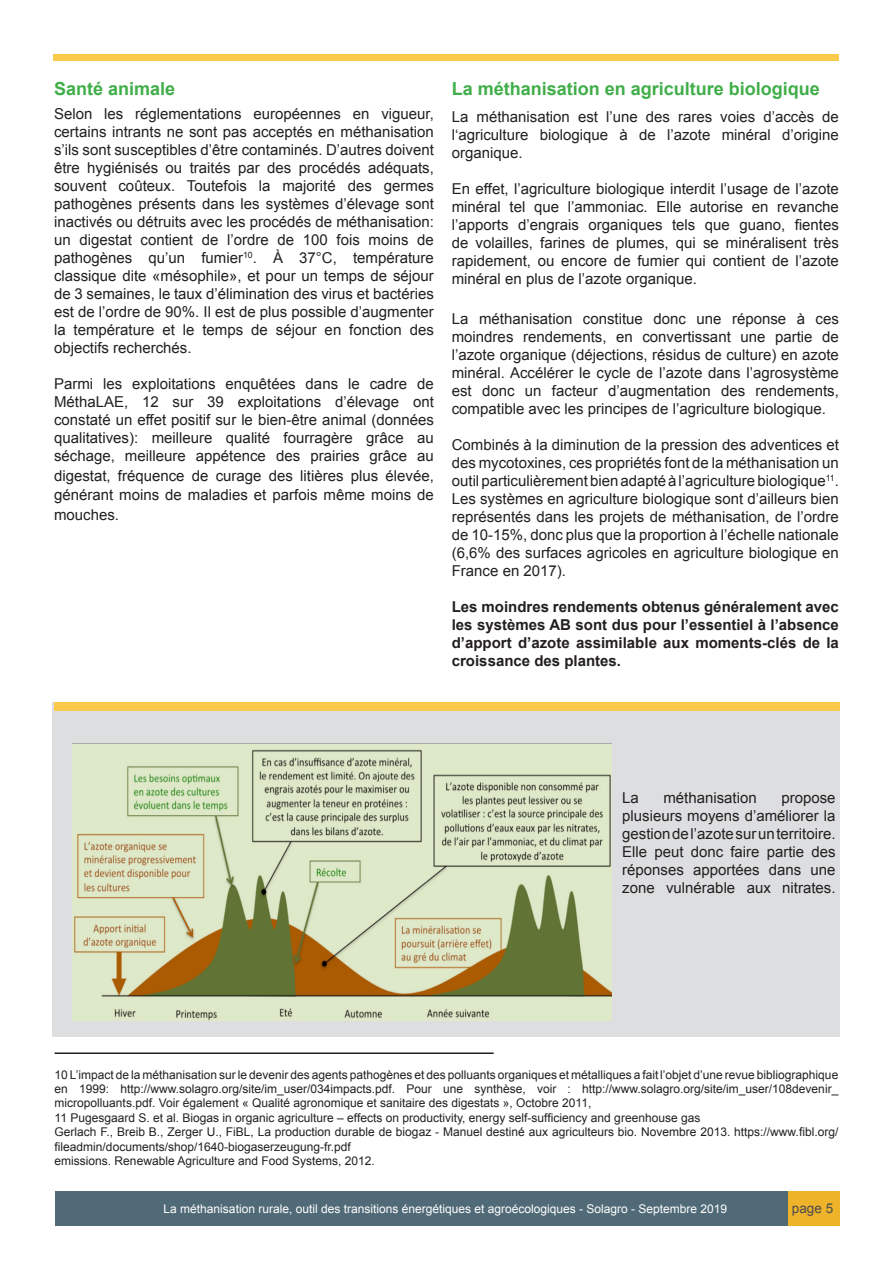
<style>
.page{position:relative;width:893px;height:1263px;background:#fff}
.page>*{position:absolute;margin:0;border:0;box-sizing:border-box;transform-origin:0 0}
.t1{font:700 18px "Arial";color:#40ae49}
.t2{font:15px/18px "Arial";color:#231f20;text-align:justify}
.t3{font:700 15px/18px "Arial";color:#231f20;text-align:justify}
.t4{font:13.5px "Arial";color:#4b4c4d}
.t5{font:12px/14.4px "Arial";color:#231f20;text-align:justify}
.t6{font:12px "Arial";color:#fff}
</style>
<div class="page">
<hr style="left:55px;top:1052px;width:439px;height:2px;background:#231f20">
<div style="left:55px;top:1192px;width:785px;height:34px;background:#506a77"></div>
<div style="left:788px;top:1192px;width:51px;height:34px;background:#efb32a"></div>
<div style="left:53px;top:702px;width:787px;height:334px;background:#dddee0"></div>
<img style="left:72px;top:743px;width:539px;height:278px">
<div style="left:54px;top:54px;width:785px;height:6px;background:#f9ca4b"></div>
<div style="left:54px;top:702px;width:786px;height:9px;background:#f9ca4b"></div>
<p class="t1" style="left:54px;top:76px;width:123px">Santé animale</p>
<p class="t2" style="left:54px;top:105px;width:381px">Selon les réglementations européennes en vigueur, certains intrants ne sont pas acceptés en méthanisation s’ils sont susceptibles d’être contaminés. D’autres doivent être hygiénisés ou traités par des procédés adéquats, souvent coûteux. Toutefois la majorité des germes pathogènes présents dans les systèmes d’élevage sont inactivés ou détruits avec les procédés de méthanisation: un digestat contient de l’ordre de 100 fois moins de pathogènes qu’un fumier<sup>10</sup>. À 37°C, température classique dite «mésophile», et pour un temps de séjour de 3 semaines, le taux d’élimination des virus et bactéries est de l’ordre de 90%. Il est de plus possible d’augmenter la température et le temps de séjour en fonction des objectifs recherchés.</p>
<p class="t2" style="left:54px;top:375px;width:381px">Parmi les exploitations enquêtées dans le cadre de MéthaLAE, 12 sur 39 exploitations d’élevage ont constaté un effet positif sur le bien-être animal (données qualitatives): meilleure qualité fourragère grâce au séchage, meilleure appétence des prairies grâce au</p>
<p class="t2" style="left:54px;top:466px;width:381px;line-height:19.5px">digestat, fréquence de curage des litières plus élevée, générant moins de maladies et parfois même moins de mouches.</p>
<p class="t1" style="left:452px;top:76px;width:370px">La méthanisation en agriculture biologique</p>
<p class="t2" style="left:452px;top:108px;width:389px">La méthanisation est l’une des rares voies d’accès de l‘agriculture biologique à de l’azote minéral d’origine organique.</p>
<p class="t2" style="left:452px;top:180px;width:389px">En effet, l’agriculture biologique interdit l’usage de l’azote minéral tel que l’ammoniac. Elle autorise en revanche l’apports d’engrais organiques tels que guano, fientes de volailles, farines de plumes, qui se minéralisent très rapidement, ou encore de fumier qui contient de l’azote minéral en plus de l’azote organique.</p>
<p class="t2" style="left:452px;top:310px;width:389px">La méthanisation constitue donc une réponse à ces moindres rendements, en convertissant une partie de l’azote organique (déjections, résidus de culture) en azote minéral. Accélérer le cycle de l’azote dans l’agrosystème est donc un facteur d’augmentation des rendements, compatible avec les principes de l’agriculture biologique.</p>
<p class="t2" style="left:452px;top:436px;width:389px">Combinés à la diminution de la pression des adventices et des mycotoxines, ces propriétés font de la méthanisation un outil particulièrement bien adapté à l’agriculture biologique<sup>11</sup>.<br>Les systèmes en agriculture biologique sont d’ailleurs bien représentés dans les projets de méthanisation, de l’ordre de 10-15%, donc plus que la proportion à l’échelle nationale (6,6% des surfaces agricoles en agriculture biologique en France en 2017).</p>
<p class="t3" style="left:452px;top:598px;width:389px">Les moindres rendements obtenus généralement avec les systèmes AB sont dus pour l’essentiel à l’absence d’apport d’azote assimilable aux moments-clés de la croissance des plantes.</p>
<p class="t2" style="left:622px;top:788px;width:18px">La</p>
<p class="t2" style="left:663px;top:788px;width:95px">méthanisation</p>
<p class="t2" style="left:622px;top:788px;width:215px;text-indent:159px">propose plusieurs moyens d’améliorer la gestion de l’azote sur un territoire.<br>Elle peut donc faire partie des réponses apportées dans une zone vulnérable aux nitrates.</p>
<p class="t5" style="left:55px;top:1067px;width:785px">10 L’impact de la méthanisation sur le devenir des agents pathogènes et des polluants organiques et métalliques a fait l’objet d’une revue bibliographique en 1999: http://www.solagro.org/site/im_user/034impacts.pdf. Pour une synthèse, voir : http://www.solagro.org/site/im_user/108devenir_ micropolluants.pdf. Voir également « Qualité agronomique et sanitaire des digestats », Octobre 2011,</p>
<p class="t5" style="left:55px;top:1110px;width:647px">11 Pugesgaard S. et al. Biogas in organic agriculture – effects on productivity, energy self-sufficiency and greenhouse gas</p>
<p class="t5" style="left:55px;top:1125px;width:785px">Gerlach F., Breib B., Zerger U., FiBL, La production durable de biogaz - Manuel destiné aux agriculteurs bio. Novembre 2013. https://www.fibl.org/ fileadmin/documents/shop/1640-biogaserzeugung-fr.pdf</p>
<p class="t5" style="left:55px;top:1154px;width:322px">emissions. Renewable Agriculture and Food Systems, 2012.</p>
<p class="t6" style="left:164px;top:1200px;width:565px">La méthanisation rurale, outil des transitions énergétiques et agroécologiques - Solagro - Septembre 2019</p>
<p class="t4" style="left:792px;top:1199px;width:43px">page 5</p>
</div>
